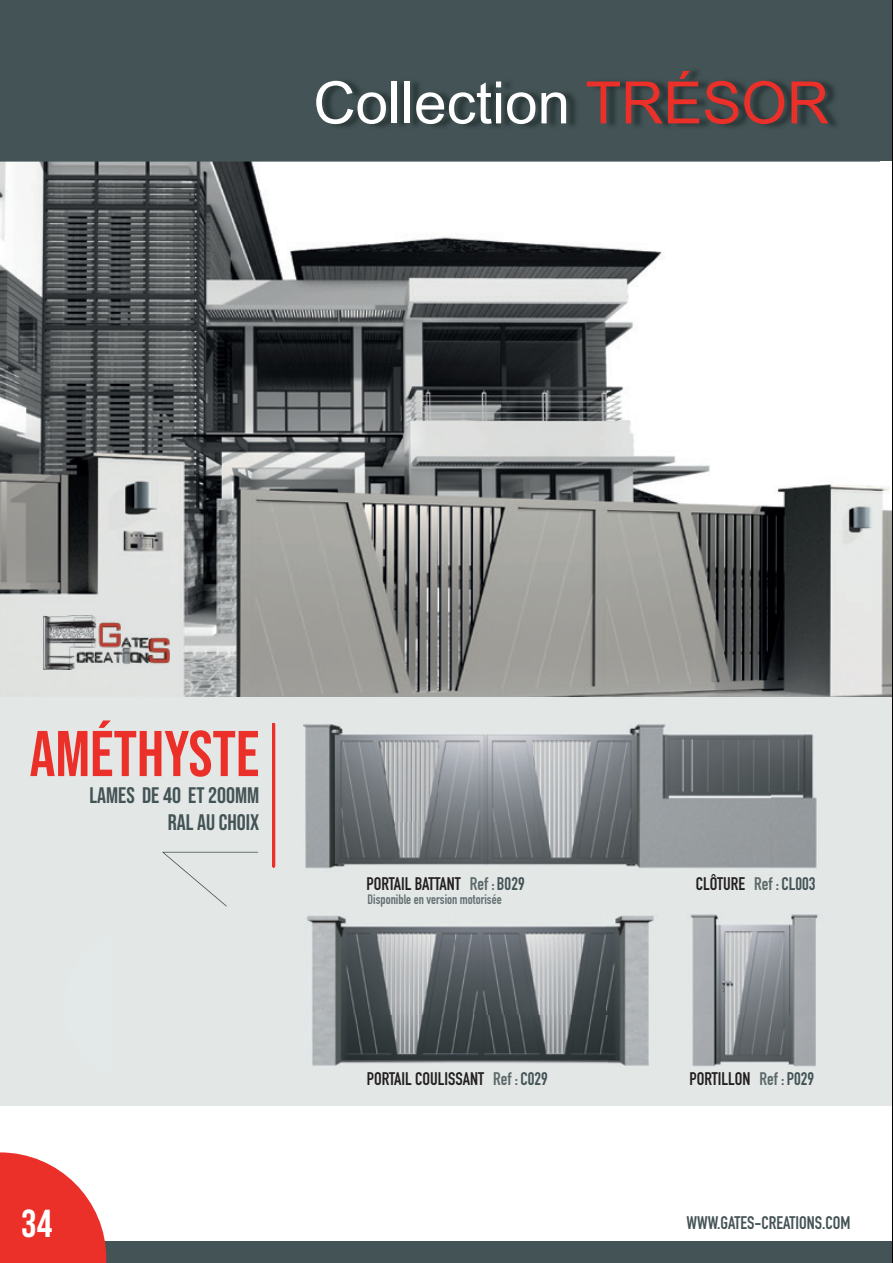
<style>
.page{position:relative;width:893px;height:1263px;background:#fff}
.page>*{position:absolute;margin:0;border:0;box-sizing:border-box;transform-origin:0 0}
.t1{font:64.5px "Bebas Neue";color:#eb2f29}
.t2{font:58.5px "Arial";color:#fff}
.t3{font:39px "Bebas Neue";color:#fff}
.t4{font:22.5px/27px "Bebas Neue";color:#445355;text-align:right}
.t5{font:18px "DIN Engschrift LT Pro";color:#231f20}
.t6{font:18px "DIN Engschrift LT Pro";color:#445355}
.t7{font:13.5px "DIN Engschrift LT Pro";color:#647072}
.s1{color:#eb2f29}
.s2{color:#5c6869}
.s3{color:#445355}
</style>
<div class="page">
<div style="left:0;top:0;width:893px;height:162px;background:#445355"></div>
<div style="left:0;top:1242px;width:893px;height:21px;background:#445355"></div>
<svg style="left:0;top:1152px;width:106px;height:111px"></svg>
<div style="left:21px;top:1208px;width:39px;height:29px;background:#eb2f29"></div>
<img style="left:0;top:162px;width:892px;height:535px">
<img style="left:43px;top:615px;width:127px;height:55px">
<div style="left:0;top:697px;width:893px;height:409px;background:#e3e8e7"></div>
<img style="left:306px;top:915px;width:348px;height:151px">
<img style="left:304px;top:723px;width:513px;height:146px">
<img style="left:690px;top:914px;width:128px;height:153px">
<svg style="left:272px;top:723px;width:3px;height:144px"></svg>
<svg style="left:162px;top:852px;width:96px;height:54px"></svg>
<hr style="left:892px;top:0;width:1px;height:1263px;background:#000">
<h2 class="t2" style="left:313px;top:65px;width:517px">Collection <span class="s1">TRÉSOR</span></h2>
<h1 class="t1" style="left:30px;top:717px;width:231px">AMÉTHYSTE</h1>
<p class="t4" style="left:89px;top:781px;width:172px">LAMES DE 40 ET 200MM<br>RAL AU CHOIX</p>
<p class="t5" style="left:366px;top:873px;width:160px">PORTAIL BATTANT <span class="s2">Ref :</span> <span class="s3">B029</span></p>
<p class="t5" style="left:696px;top:873px;width:121px">CLÔTURE <span class="s2">Ref :</span> <span class="s3">CL003</span></p>
<p class="t7" style="left:367px;top:891px;width:136px">Disponible en version motorisée</p>
<p class="t5" style="left:367px;top:1068px;width:182px">PORTAIL COULISSANT <span class="s2">Ref :</span> <span class="s3">C029</span></p>
<p class="t5" style="left:690px;top:1068px;width:126px">PORTILLON <span class="s2">Ref :</span> <span class="s3">P029</span></p>
<h3 class="t3" style="left:21px;top:1202px;width:33px">34</h3>
<p class="t6" style="left:686px;top:1212px;width:165px">WWW.GATES-CREATIONS.COM</p>
</div>
